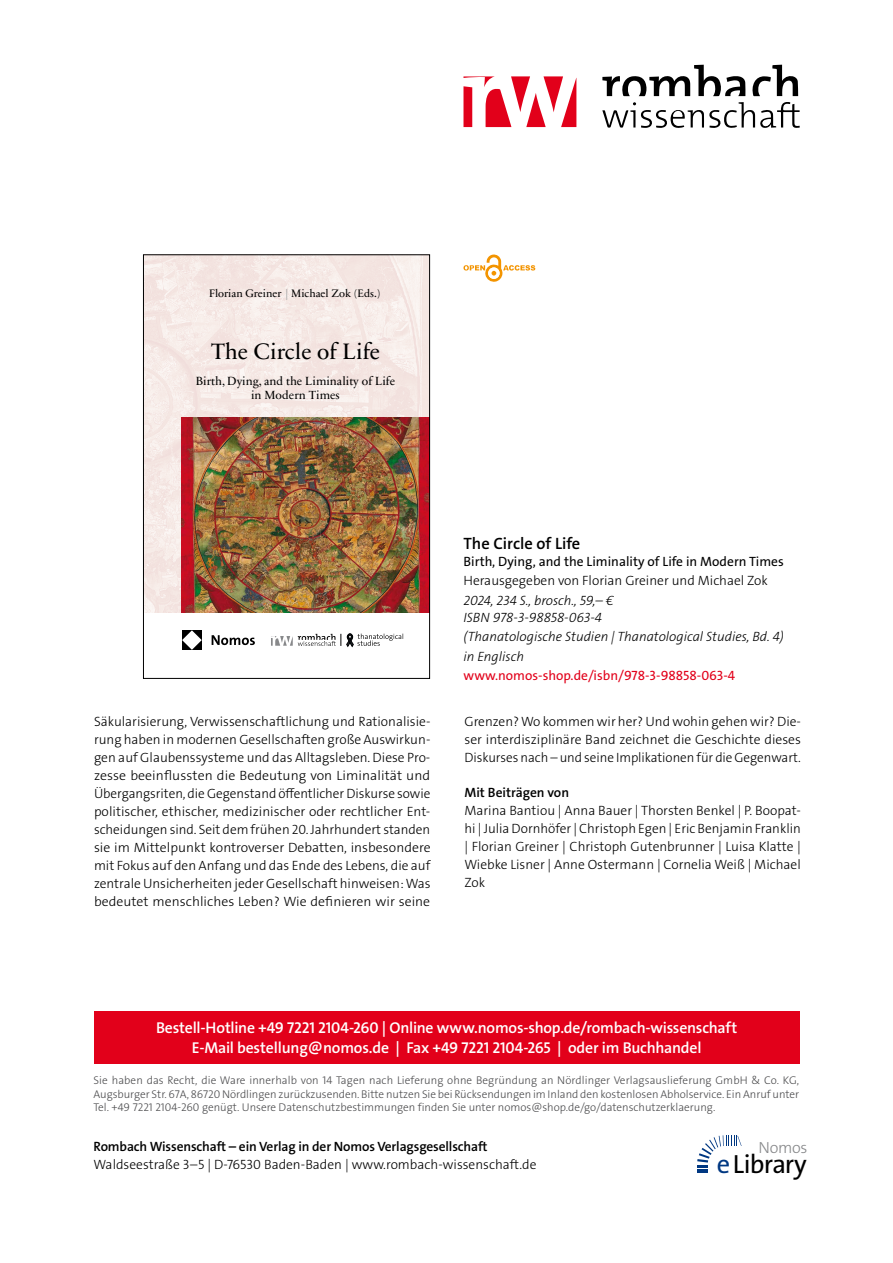
<style>
.page{position:relative;width:893px;height:1263px;background:#fff}
.page>*{position:absolute;margin:0;border:0;box-sizing:border-box;transform-origin:0 0}
.t1{font:26.4px "The Sans Os F";letter-spacing:-.03em;color:#000}
.t2{font:22.65px "Sabon Next LT Pro";color:#000}
.t3{font:600 16.5px "The Sans Os F";color:#000}
.t4{font:300 16.2px "The Sans Os F";letter-spacing:-.02em;color:#87888a}
.t5{font:600 15.75px/21px "The Sans Os F";letter-spacing:-.01em;color:#fff;text-align:center}
.t6{font:300 13.5px/18px "The Sans Os F";color:#000;text-align:justify}
.t7{font:italic 300 13.5px/17.2px "The Sans Os F";color:#000}
.t8{font:600 13.5px "The Sans Os F";letter-spacing:-.01em;color:#000}
.t9{font:13.5px "The Sans Os F";color:#000}
.t10{font:13.5px "The Sans Os F";color:#e2001a}
.t11{font:12px/13.4px "Sabon Next LT Pro";color:#000;text-align:center}
.t12{font:300 11.25px/13.5px "The Sans Os F";color:#4b4b4d;text-align:justify}
.t13{font:10.95px "Sabon Next LT Pro";color:#000}
.s1{font-weight:700;color:#9c9e9f}
.s2{color:#003882}
</style>
<div class="page">
<div style="left:94px;top:1011px;width:705px;height:52px;background:#e2001a"></div>
<svg style="left:602px;top:65px;width:143px;height:31px"></svg>
<svg style="left:752px;top:65px;width:46px;height:31px"></svg>
<svg style="left:463px;top:76px;width:113px;height:51px"></svg>
<svg style="left:602px;top:102px;width:198px;height:26px"></svg>
<svg style="left:697px;top:1135px;width:45px;height:38px"></svg>
<img style="left:145px;top:257px;width:283px;height:355px">
<img style="left:182px;top:418px;width:246px;height:194px">
<svg style="left:212px;top:635px;width:43px;height:10px"></svg>
<svg style="left:182px;top:630px;width:20px;height:20px"></svg>
<svg style="left:271px;top:634px;width:132px;height:12px"></svg>
<div style="left:143px;top:255px;width:287px;height:424px;border:1px solid #000"></div>
<svg style="left:463px;top:254px;width:72px;height:28px"></svg>
<p class="t13" style="left:209px;top:285px;width:173px">Florian Greiner <span class="s1">|</span> Michael Zok (Eds.)</p>
<h2 class="t2" style="left:211px;top:334px;width:170px">The Circle of Life</h2>
<p class="t11" style="left:196px;top:374px;width:201px">Birth, Dying, and the Liminality of Life in Modern Times</p>
<p class="t3" style="left:463px;top:532px;width:118px">The Circle of Life</p>
<p class="t9" style="left:463px;top:556px;width:322px">Birth, Dying, and the Liminality of Life in Modern Times</p>
<p class="t6" style="left:463px;top:572px;width:306px">Herausgegeben von Florian Greiner und Michael Zok</p>
<p class="t7" style="left:463px;top:592px;width:152px">2024, 234 S., brosch., 59,– €<br>ISBN 978-3-98858-063-4</p>
<p class="t7" style="left:463px;top:627px;width:322px;line-height:19.4px">(Thanatologische Studien | Thanatological Studies, Bd. 4) in Englisch</p>
<p class="t10" style="left:463px;top:670px;width:273px">www.nomos-shop.de/isbn/978-3-98858-063-4</p>
<p class="t6" style="left:94px;top:713px;width:338px">Säkularisierung, Verwissenschaftlichung und Rationalisie&shy;rung haben in modernen Gesellschaften große Auswirkun&shy;gen auf Glaubenssysteme und das Alltagsleben. Diese Pro&shy;zesse beeinflussten die Bedeutung von Liminalität und Übergangsriten, die Gegenstand öffentlicher Diskurse sowie politischer, ethischer, medizinischer oder rechtlicher Ent&shy;scheidungen sind. Seit dem frühen 20. Jahrhundert standen sie im Mittelpunkt kontroverser Debatten, insbesondere mit Fokus auf den Anfang und das Ende des Lebens, die auf zentrale Unsicherheiten jeder Gesellschaft hinweisen: Was bedeutet menschliches Leben? Wie definieren wir seine</p>
<p class="t6" style="left:464px;top:713px;width:338px">Grenzen? Wo kommen wir her? Und wohin gehen wir? Die&shy;ser interdisziplinäre Band zeichnet die Geschichte dieses Diskurses nach – und seine Implikationen für die Gegenwart.</p>
<p class="t8" style="left:464px;top:784px;width:106px">Mit Beiträgen von</p>
<p class="t6" style="left:464px;top:802px;width:338px">Marina Bantiou | Anna Bauer | Thorsten Benkel | P. Boopat&shy;hi | Julia Dornhöfer | Christoph Egen | Eric Benjamin Franklin | Florian Greiner | Christoph Gutenbrunner | Luisa Klatte | Wiebke Lisner | Anne Ostermann | Cornelia Weiß | Michael Zok</p>
<p class="t5" style="left:156px;top:1017px;width:583px">Bestell-Hotline +49 7221 2104-260 | Online www.nomos-shop.de/rombach-wissenschaft<br>E-Mail bestellung@nomos.de | Fax +49 7221 2104-265 | oder im Buchhandel</p>
<p class="t12" style="left:94px;top:1074px;width:707px">Sie haben das Recht, die Ware innerhalb von 14 Tagen nach Lieferung ohne Begründung an Nördlinger Verlagsauslieferung GmbH &amp; Co. KG, Augsburger Str. 67A, 86720 Nördlingen zurückzusenden. Bitte nutzen Sie bei Rücksendungen im Inland den kostenlosen Abholservice. Ein Anruf unter Tel. +49 7221 2104-260 genügt. Unsere Datenschutzbestimmungen finden Sie unter nomos@shop.de/go/datenschutzerklaerung.</p>
<p class="t8" style="left:94px;top:1138px;width:395px">Rombach Wissenschaft – ein Verlag in der Nomos Verlagsgesellschaft</p>
<p class="t6" style="left:94px;top:1156px;width:444px">Waldseestraße 3–5 | D-76530 Baden-Baden | www.rombach-wissenschaft.de</p>
<h1 class="t1" style="left:717px;top:1153px;width:91px"><span class="s2">e</span>Library</h1>
<p class="t4" style="left:758px;top:1137px;width:51px">Nomos</p>
</div>
